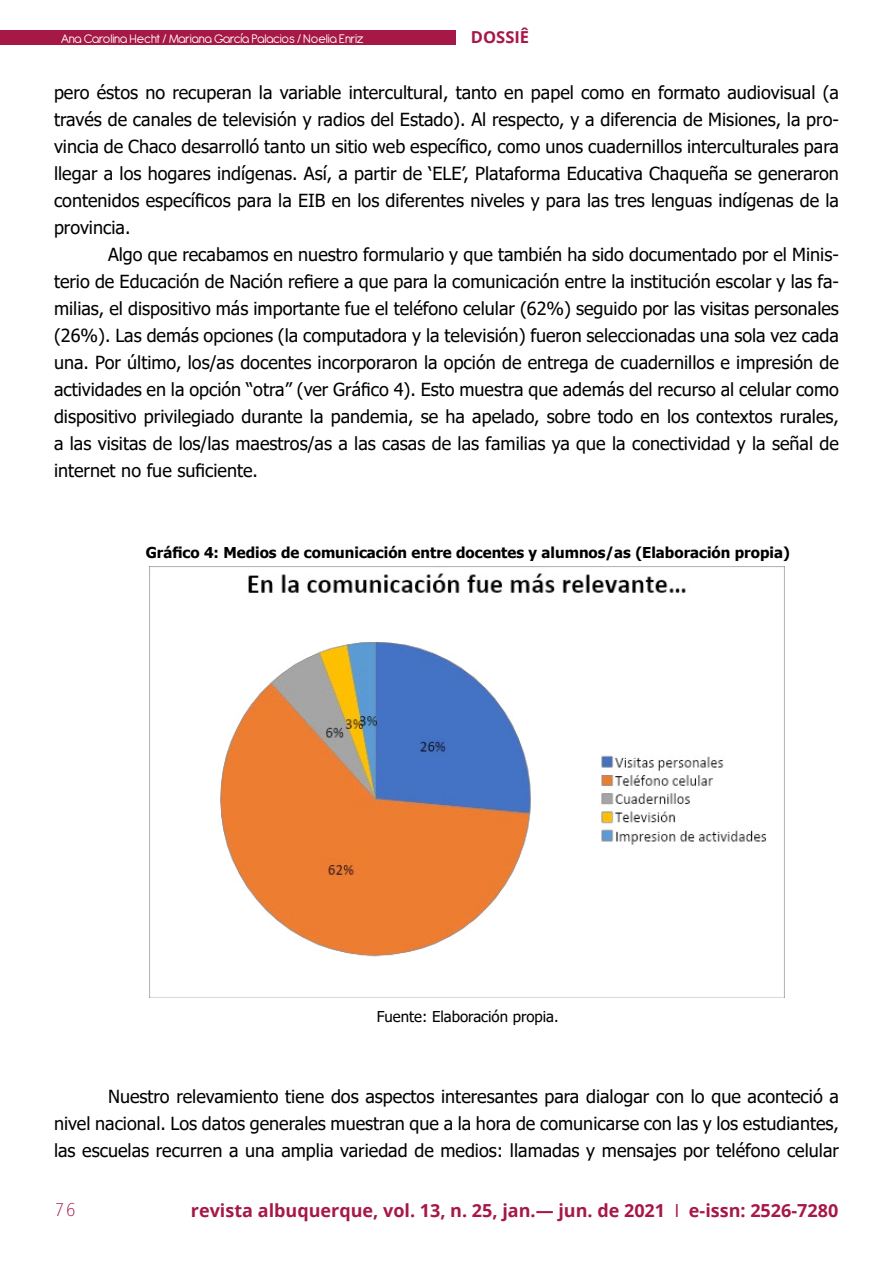
<style>
.page{position:relative;width:893px;height:1263px;background:#fff}
.page>*{position:absolute;margin:0;border:0;box-sizing:border-box;transform-origin:0 0}
.t1{font:18px/27px "Tahoma";color:#000;text-align:justify}
.t2{font:700 18px "Open Sans";color:#a61846}
.t3{font:18px "Letter Gothic Std";color:#a61846}
.t4{font:700 16.5px "Open Sans";color:#a61846}
.t5{font:700 15px "Tahoma";color:#000}
.t6{font:15px "Tahoma";color:#000}
.t7{font:13.5px "Antipasto";letter-spacing:-.025em;color:#fff}
.s1{font-weight:400}
</style>
<div class="page">
<div style="left:0;top:30px;width:455px;height:15px;background:#a61846"></div>
<svg style="left:149px;top:985px;width:636px;height:13px"></svg>
<img style="left:150px;top:567px;width:634px;height:430px">
<p class="t7" style="left:61px;top:27px;width:305px">Ana Carolina Hecht / Mariana García Palacios / Noelia Enriz</p>
<p class="t4" style="left:471px;top:25px;width:60px">DOSSIÊ</p>
<p class="t1" style="left:54px;top:80px;width:786px">pero éstos no recuperan la variable intercultural, tanto en papel como en formato audiovisual (a través de canales de televisión y radios del Estado). Al respecto, y a diferencia de Misiones, la pro&shy;vincia de Chaco desarrolló tanto un sitio web específico, como unos cuadernillos interculturales para llegar a los hogares indígenas. Así, a partir de ‘ELE’, Plataforma Educativa Chaqueña se generaron contenidos específicos para la EIB en los diferentes niveles y para las tres lenguas indígenas de la provincia.</p>
<p class="t1" style="left:54px;top:242px;width:786px;text-indent:54px">Algo que recabamos en nuestro formulario y que también ha sido documentado por el Minis&shy;terio de Educación de Nación refiere a que para la comunicación entre la institución escolar y las fa&shy;milias, el dispositivo más importante fue el teléfono celular (62%) seguido por las visitas personales (26%). Las demás opciones (la computadora y la televisión) fueron seleccionadas una sola vez cada una. Por último, los/as docentes incorporaron la opción de entrega de cuadernillos e impresión de actividades en la opción “otra” (ver Gráfico 4). Esto muestra que además del recurso al celular como dispositivo privilegiado durante la pandemia, se ha apelado, sobre todo en los contextos rurales, a las visitas de los/las maestros/as a las casas de las familias ya que la conectividad y la señal de internet no fue suficiente.</p>
<p class="t5" style="left:146px;top:542px;width:646px">Gráfico 4: Medios de comunicación entre docentes y alumnos/as (Elaboración propia)</p>
<p class="t6" style="left:377px;top:1007px;width:183px">Fuente: Elaboración propia.</p>
<p class="t1" style="left:54px;top:1084px;width:786px;text-indent:54px">Nuestro relevamiento tiene dos aspectos interesantes para dialogar con lo que aconteció a nivel nacional. Los datos generales muestran que a la hora de comunicarse con las y los estudiantes, las escuelas recurren a una amplia variedad de medios: llamadas y mensajes por teléfono celular</p>
<p class="t3" style="left:55px;top:1200px;width:23px">76</p>
<p class="t2" style="left:191px;top:1197px;width:649px">revista albuquerque, vol. 13, n. 25, jan.— jun. de 2021 <span class="s1">I</span> e-issn: 2526-7280</p>
</div>
